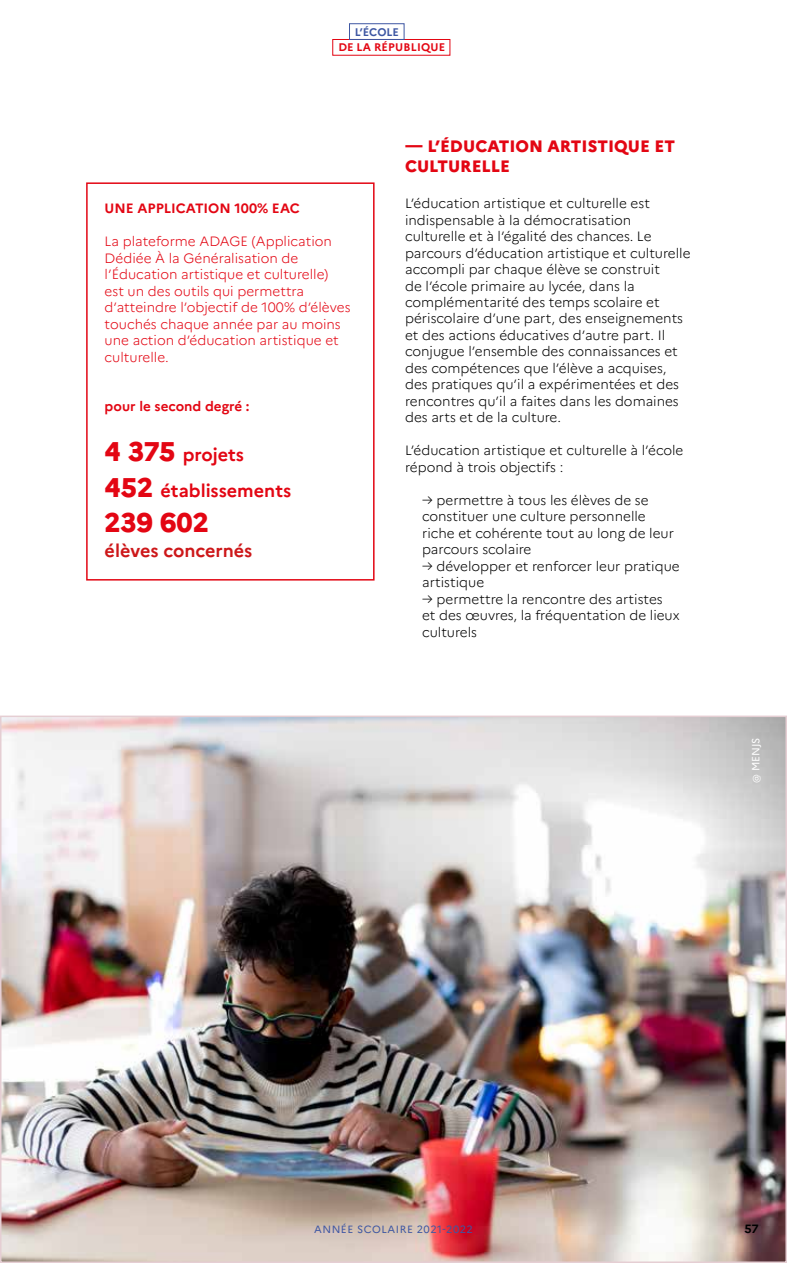
<style>
.page{position:relative;width:787px;height:1263px;background:#fff}
.page>*{position:absolute;margin:0;border:0;box-sizing:border-box;transform-origin:0 0}
.t1{font:800 27px "Marianne";color:#e30613}
.t2{font:700 18px/35.5px "Marianne";color:#e30613}
.t3{font:700 18px "Marianne";color:#cd1719}
.t4{font:800 16.5px/19.5px "Marianne";color:#e30613}
.t5{font:300 13.5px/16.5px "Marianne";color:#000}
.t6{font:300 13.5px/16.5px "Marianne";color:#e30613}
.t7{font:700 13.5px "Marianne";color:#e30613}
.t8{font:700 12px "Marianne";color:#000}
.t9{font:700 11.1px "Marianne";letter-spacing:.02em;color:#e30613}
.t10{font:700 11.1px "Marianne";letter-spacing:-.005em;color:#3e57a3}
.t11{font:10.5px "Marianne";letter-spacing:.05em;color:#3e57a3}
.t12{font:10.5px "Marianne";color:#fff}
.s1{font-weight:800;font-size:27px}
</style>
<div class="page">
<img style="left:3px;top:719px;width:781px;height:541px">
<div style="left:349px;top:23px;width:55px;height:17px;border:1px solid #3e57a3"></div>
<div style="left:86px;top:182px;width:288px;height:398px;border:2px solid #e30613"></div>
<p class="t10" style="left:355px;top:25px;width:46px">L’ÉCOLE</p>
<p class="t9" style="left:338px;top:40px;width:108px">DE LA RÉPUBLIQUE</p>
<p class="t7" style="left:105px;top:200px;width:197px">UNE APPLICATION 100% EAC</p>
<p class="t6" style="left:105px;top:233px;width:247px">La plateforme ADAGE (Application<br>Dédiée À la Généralisation de l’Éducation artistique et culturelle) est un des outils qui permettra d’atteindre l’objectif de 100% d’élèves touchés chaque année par au moins une action d’éducation artistique et culturelle.</p>
<p class="t7" style="left:105px;top:398px;width:146px">pour le second degré :</p>
<h2 class="t2" style="left:105px;top:437px;width:188px"><span class="s1">4 375</span> projets<br><span class="s1">452</span> établissements</h2>
<h1 class="t1" style="left:105px;top:506px;width:106px">239 602</h1>
<h2 class="t3" style="left:105px;top:540px;width:149px">élèves concernés</h2>
<p class="t4" style="left:405px;top:137px;width:272px">— L’ÉDUCATION ARTISTIQUE ET<br>CULTURELLE</p>
<p class="t5" style="left:405px;top:195px;width:287px">L’éducation artistique et culturelle est indispensable à la démocratisation culturelle et à l’égalité des chances. Le parcours d’éducation artistique et culturelle accompli par chaque élève se construit<br>de l’école primaire au lycée, dans la complémentarité des temps scolaire et périscolaire d’une part, des enseignements et des actions éducatives d’autre part. Il conjugue l’ensemble des connaissances et des compétences que l’élève a acquises, des pratiques qu’il a expérimentées et des rencontres qu’il a faites dans les domaines des arts et de la culture.</p>
<p class="t5" style="left:405px;top:442px;width:280px">L’éducation artistique et culturelle à l’école répond à trois objectifs :</p>
<p class="t5" style="left:422px;top:492px;width:253px">→ permettre à tous les élèves de se constituer une culture personnelle riche et cohérente tout au long de leur parcours scolaire</p>
<p class="t5" style="left:422px;top:558px;width:259px">→ développer et renforcer leur pratique artistique</p>
<p class="t5" style="left:422px;top:591px;width:259px">→ permettre la rencontre des artistes<br>et des œuvres, la fréquentation de lieux culturels</p>
<p class="t12" style="left:749px;top:783px;width:47px;rotate:-90deg">@ MENJS</p>
<p class="t11" style="left:314px;top:1222px;width:160px">ANNÉE SCOLAIRE 2021-2022</p>
<p class="t8" style="left:744px;top:1221px;width:16px">57</p>
</div>
